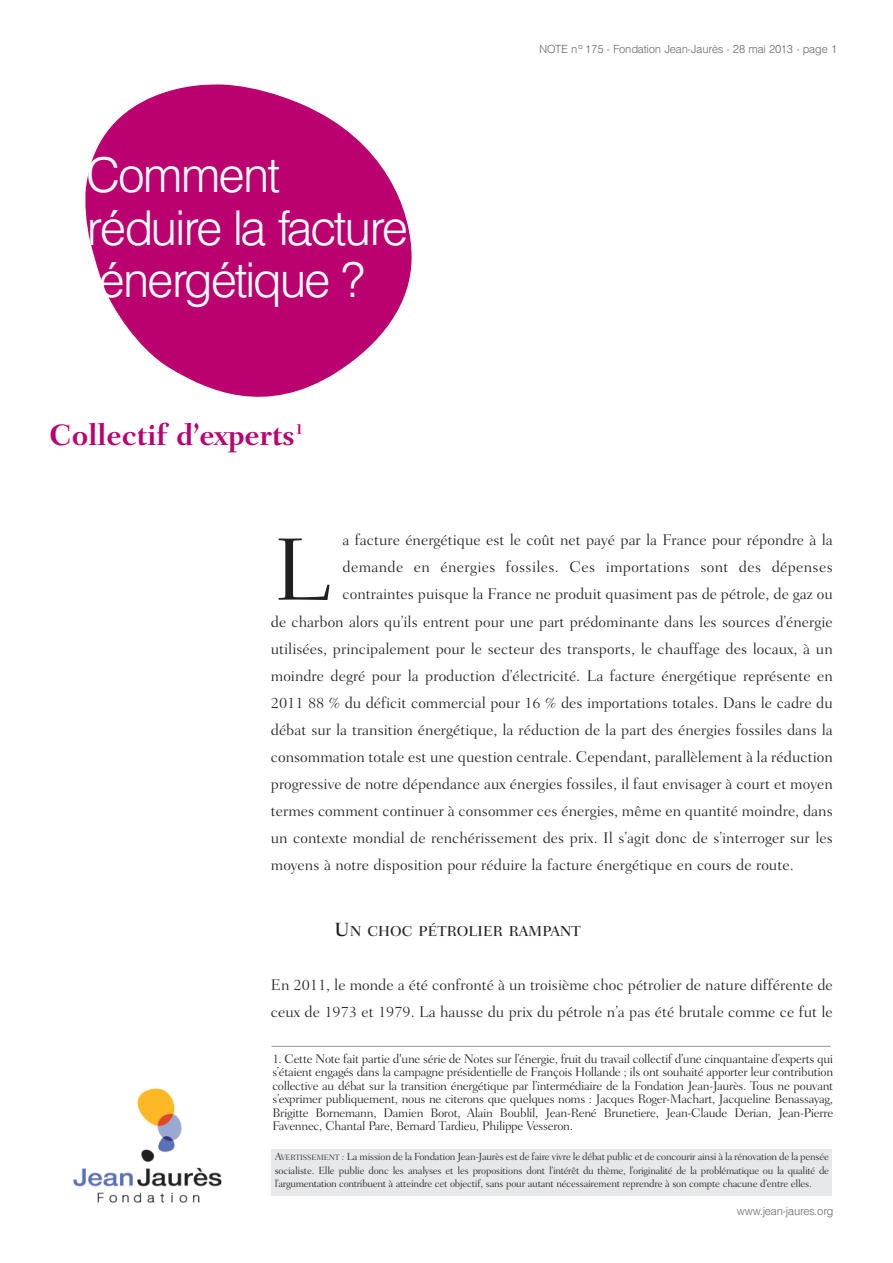
<style>
.page{position:relative;width:893px;height:1263px;background:#fff}
.page>*{position:absolute;margin:0;border:0;box-sizing:border-box;transform-origin:0 0}
.t1{font:300 90.15px "Fairfield LH";color:#231f20;scale:1.06 1}
.t2{font:300 48px/52.5px "AT Triumvirate";letter-spacing:-.04em;color:#fff}
.t3{font:700 30px "Fairfield LH";letter-spacing:-.01em;color:#bb016f}
.t4{font:300 15.75px/27px "Fairfield LH";color:#231f20}
.t5{font:300 15.75px "Fairfield LH";letter-spacing:.02em;color:#231f20}
.t6{font:500 14.7px "Fairfield LH";color:#231f20}
.t7{font:300 12.75px/13.5px "Fairfield LH";letter-spacing:-.025em;color:#231f20;text-align:justify}
.t8{font:300 11.25px "AT Triumvirate";letter-spacing:-.01em;color:#6c6d70}
.t9{font:300 10.5px/13.5px "Fairfield LH";letter-spacing:-.02em;color:#231f20;text-align:justify}
.s1{font-size:19.5px}
.s2{font-size:7.8px}
.s3{font-style:italic}
</style>
<div class="page">
<svg style="left:85px;top:84px;width:327px;height:313px;fill:#bb016f"></svg>
<img style="left:73px;top:1088px;width:149px;height:115px">
<div style="left:272px;top:1150px;width:560px;height:46px;background:#e7e8e9"></div>
<hr style="left:272px;top:1046px;width:559px;height:1px;background:#939598">
<h2 class="t2" style="left:86px;top:154px;width:323px">Comment réduire la facture énergétique ?</h2>
<h3 class="t3" style="left:49px;top:423px;width:256px">Collectif d’experts<sup>1</sup></h3>
<p class="t8" style="left:539px;top:45px;width:300px">NOTE n°175 - Fondation Jean-Jaurès - 28 mai 2013 - page 1</p>
<p class="t4" style="left:343px;top:528px;width:492px">a facture énergétique est le coût net payé par la France pour répondre à la</p>
<p class="t5" style="left:343px;top:561px;width:492px">demande en énergies fossiles. Ces importations sont des dépenses</p>
<p class="t4" style="left:343px;top:582px;width:492px">contraintes puisque la France ne produit quasiment pas de pétrole, de gaz ou</p>
<p class="t4" style="left:271px;top:609px;width:563px">de charbon alors qu’ils entrent pour une part prédominante dans les sources d’énergie</p>
<p class="t4" style="left:271px;top:636px;width:563px">utilisées, principalement pour le secteur des transports, le chauffage des locaux, à un</p>
<p class="t4" style="left:271px;top:663px;width:563px">moindre degré pour la production d’électricité. La facture énergétique représente en</p>
<p class="t4" style="left:271px;top:690px;width:563px">2011 88 % du déficit commercial pour 16 % des importations totales. Dans le cadre du</p>
<p class="t4" style="left:271px;top:717px;width:563px">débat sur la transition énergétique, la réduction de la part des énergies fossiles dans la</p>
<p class="t4" style="left:271px;top:744px;width:563px">consommation totale est une question centrale. Cependant, parallèlement à la réduction</p>
<p class="t4" style="left:271px;top:771px;width:563px">progressive de notre dépendance aux énergies fossiles, il faut envisager à court et moyen</p>
<p class="t4" style="left:271px;top:798px;width:563px">termes comment continuer à consommer ces énergies, même en quantité moindre, dans</p>
<p class="t4" style="left:271px;top:825px;width:563px">un contexte mondial de renchérissement des prix. Il s’agit donc de s’interroger sur les</p>
<p class="t4" style="left:271px;top:852px;width:524px">moyens à notre disposition pour réduire la facture énergétique en cours de route.</p>
<h1 class="t1" style="left:273px;top:534px;width:57px">L</h1>
<p class="t6" style="left:335px;top:925px;width:248px"><span class="s1">U</span>N CHOC PÉTROLIER RAMPANT</p>
<p class="t4" style="left:271px;top:972px;width:563px">En 2011, le monde a été confronté à un troisième choc pétrolier de nature différente de ceux de 1973 et 1979. La hausse du prix du pétrole n’a pas été brutale comme ce fut le</p>
<p class="t7" style="left:272px;top:1053px;width:562px">1. Cette Note fait partie d'une série de Notes sur l’énergie, fruit du travail collectif d’une cinquantaine d’experts qui s’étaient engagés dans la campagne présidentielle de François Hollande ; ils ont souhaité apporter leur contribution collective au débat sur la transition énergétique par l’intermédiaire de la Fondation Jean-Jaurès. Tous ne pouvant s’exprimer publiquement, nous ne citerons que quelques noms : Jacques Roger-Machart, Jacqueline Benassayag, Brigitte Bornemann, Damien Borot, Alain Boublil, Jean-René Brunetiere, Jean-Claude Derian, Jean-Pierre Favennec, Chantal Pare, Bernard Tardieu, Philippe Vesseron.</p>
<p class="t9" style="left:275px;top:1151px;width:556px">A<span class="s2">VERTISSEMENT</span> <span class="s3">:</span> La mission de la Fondation Jean-Jaurès est de faire vivre le débat public et de concourir ainsi à la rénovation de la pensée socialiste. Elle publie donc les analyses et les propositions dont l’intérêt du thème, l’originalité de la problématique ou la qualité de l’argumentation contribuent à atteindre cet objectif, sans pour autant nécessairement reprendre à son compte chacune d’entre elles.</p>
<p class="t8" style="left:737px;top:1206px;width:98px">www.jean-jaures.org</p>
</div>
